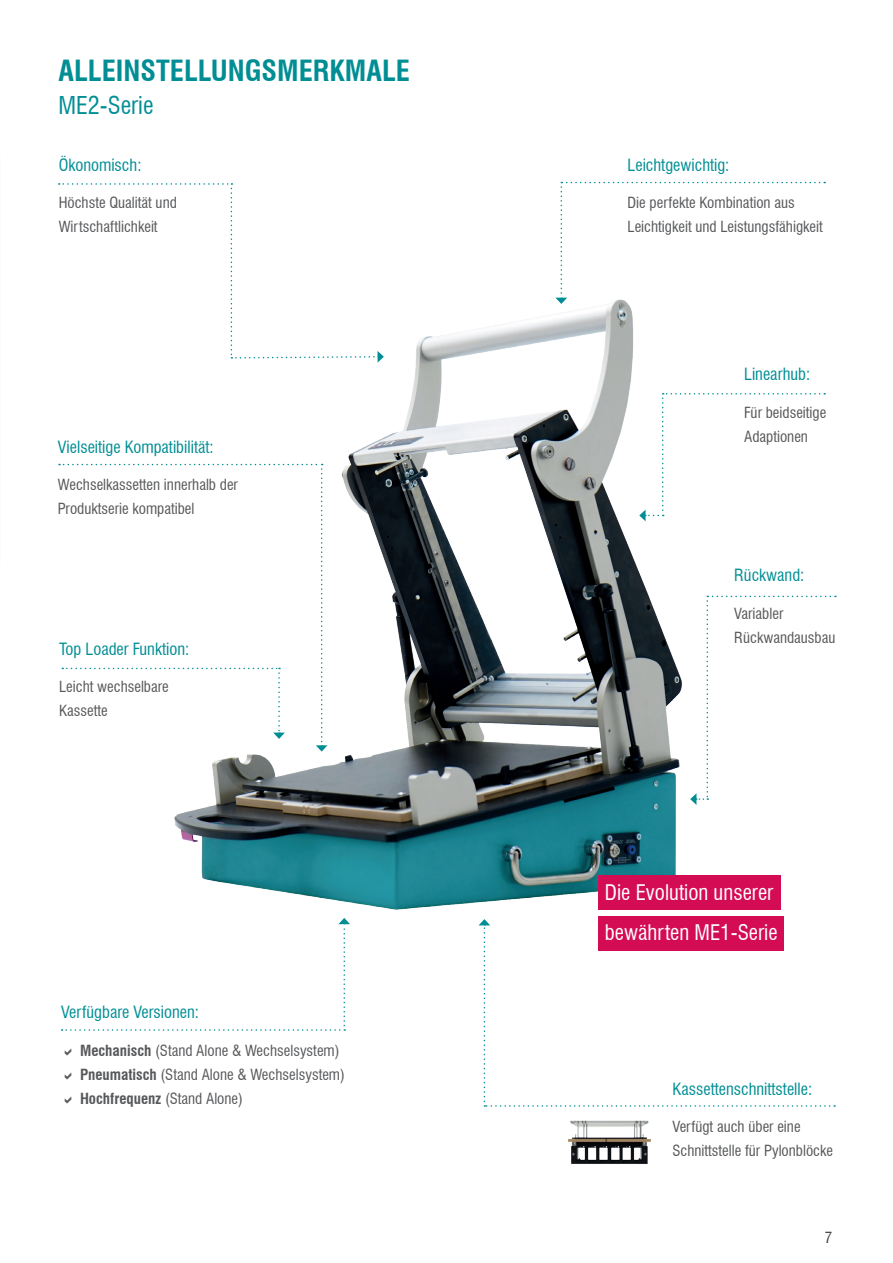
<style>
.page{position:relative;width:893px;height:1263px;background:#fff}
.page>*{position:absolute;margin:0;border:0;box-sizing:border-box;transform-origin:0 0}
.t1{font:700 condensed 28.5px "Swiss 721 BT";color:#008e94}
.t2{font:condensed 24px "Swiss 721 BT";color:#008e94}
.t3{font:condensed 21px/40.5px "Swiss 721 BT";color:#fff}
.t4{font:condensed 16.5px "Swiss 721 BT";color:#008e94}
.t5{font:condensed 15px/24px "Swiss 721 BT";color:#57585a}
.t6{font:condensed 15px "Swiss 721 BT";color:#3e3e3f}
.s1{font-weight:700}
</style>
<div class="page">
<svg style="left:59px;top:183px;width:174px;height:99px"></svg>
<svg style="left:726px;top:393px;width:99px;height:2px"></svg>
<svg style="left:560px;top:182px;width:265px;height:98px"></svg>
<svg style="left:62px;top:974px;width:284px;height:57px"></svg>
<svg style="left:483px;top:950px;width:352px;height:157px"></svg>
<img style="left:168px;top:283px;width:557px;height:690px">
<div style="left:599px;top:875px;width:182px;height:35px;background:#d40c54"></div>
<div style="left:599px;top:916px;width:185px;height:34px;background:#d40c54"></div>
<img style="left:568px;top:1120px;width:83px;height:44px">
<h1 class="t1" style="left:58px;top:54px;width:353px">ALLEINSTELLUNGSMERKMALE</h1>
<h2 class="t2" style="left:58px;top:91px;width:97px">ME2-Serie</h2>
<p class="t4" style="left:59px;top:155px;width:84px">Ökonomisch:</p>
<p class="t5" style="left:59px;top:191px;width:120px">Höchste Qualität und<br>Wirtschaftlichkeit</p>
<p class="t4" style="left:58px;top:437px;width:157px">Vielseitige Kompatibilität:</p>
<p class="t5" style="left:58px;top:473px;width:182px">Wechselkassetten innerhalb der<br>Produktserie kompatibel</p>
<p class="t4" style="left:59px;top:639px;width:132px">Top Loader Funktion:</p>
<p class="t5" style="left:59px;top:675px;width:111px">Leicht wechselbare<br>Kassette</p>
<p class="t4" style="left:61px;top:1002px;width:139px">Verfügbare Versionen:</p>
<p class="t5" style="left:80px;top:1038px;width:266px"><span class="s1">Mechanisch</span> (Stand Alone &amp; Wechselsystem)<br><span class="s1">Pneumatisch</span> (Stand Alone &amp; Wechselsystem)<br><span class="s1">Hochfrequenz</span> (Stand Alone)</p>
<p class="t4" style="left:628px;top:155px;width:103px">Leichtgewichtig:</p>
<p class="t5" style="left:628px;top:191px;width:197px">Die perfekte Kombination aus<br>Leichtigkeit und Leistungsfähigkeit</p>
<p class="t4" style="left:744px;top:364px;width:68px">Linearhub:</p>
<p class="t5" style="left:744px;top:400px;width:84px">Für beidseitige<br>Adaptionen</p>
<p class="t4" style="left:734px;top:566px;width:72px">Rückwand:</p>
<p class="t5" style="left:734px;top:601px;width:103px">Variabler<br>Rückwandausbau</p>
<h3 class="t3" style="left:605px;top:872px;width:174px">Die Evolution unserer bewährten ME1-Serie</h3>
<p class="t4" style="left:672px;top:1079px;width:141px">Kassettenschnittstelle:</p>
<p class="t5" style="left:672px;top:1115px;width:162px">Verfügt auch über eine<br>Schnittstelle für Pylonblöcke</p>
<p class="t6" style="left:825px;top:1228px;width:9px">7</p>
</div>
